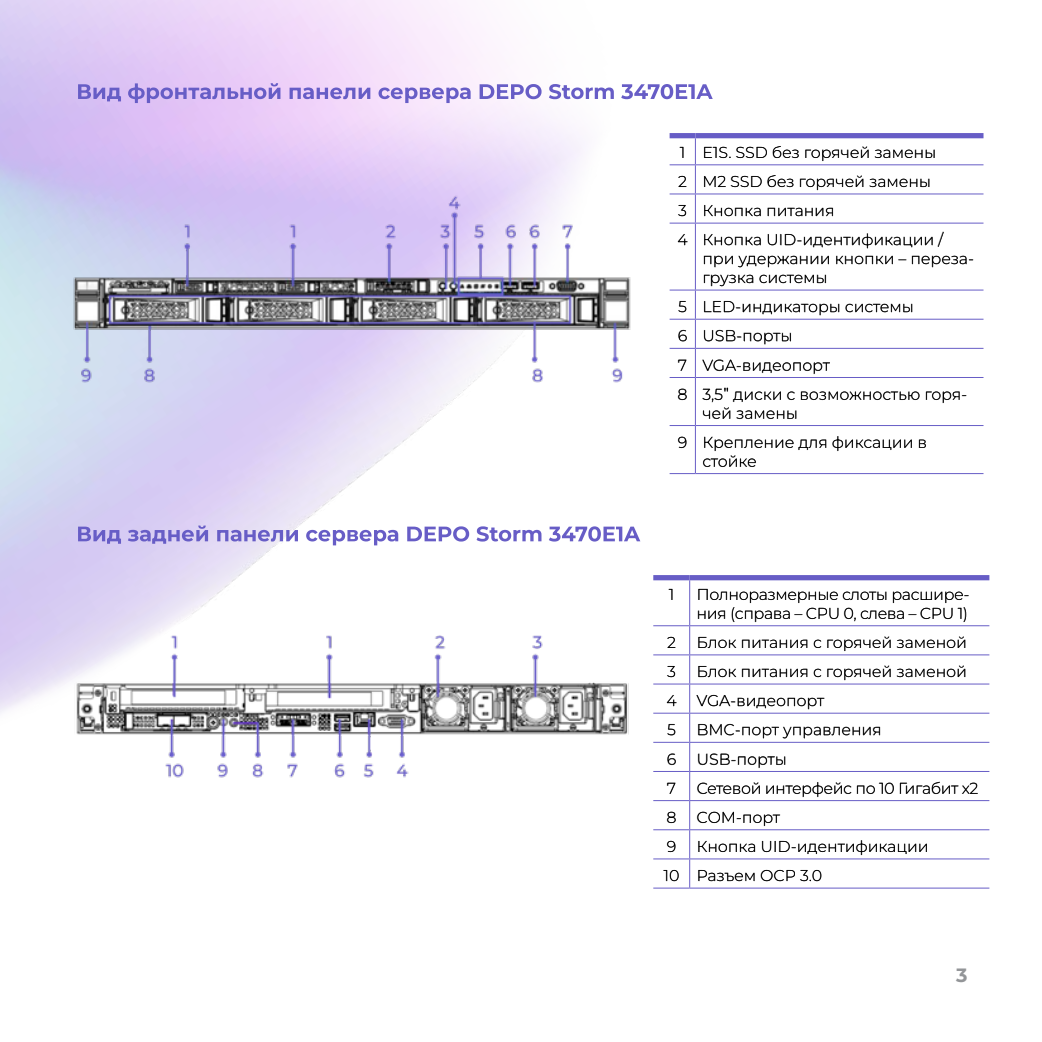
<style>
.page{position:relative;width:1042px;height:1042px;background:#fff}
.page>*{position:absolute;margin:0;border:0;box-sizing:border-box;transform-origin:0 0}
.t1{font:700 19.25px "Montserrat";color:#939598}
.t2{font:300 15.75px/29.2px "Montserrat";color:#000}
.t3{font:300 15.75px/18.9px "Montserrat";letter-spacing:-.02em;color:#000}
.s1{font-family:"Ubuntu"}
</style>
<div class="page">
<img style="left:0;top:0;width:990px;height:889px">
<div style="left:653px;top:575px;width:37px;height:5px;background:#675dc6"></div>
<div style="left:690px;top:575px;width:299px;height:5px;background:#675dc6"></div>
<hr style="left:689px;top:580px;width:1px;height:45px;background:#675dc6">
<hr style="left:653px;top:625px;width:37px;height:1px;background:#675dc6">
<hr style="left:690px;top:625px;width:299px;height:1px;background:#675dc6">
<hr style="left:653px;top:654px;width:37px;height:1px;background:#675dc6">
<hr style="left:690px;top:654px;width:299px;height:1px;background:#675dc6">
<hr style="left:653px;top:683px;width:37px;height:1px;background:#675dc6">
<hr style="left:690px;top:683px;width:299px;height:1px;background:#675dc6">
<hr style="left:653px;top:713px;width:37px;height:1px;background:#675dc6">
<hr style="left:690px;top:713px;width:299px;height:1px;background:#675dc6">
<hr style="left:653px;top:742px;width:37px;height:1px;background:#675dc6">
<hr style="left:690px;top:742px;width:299px;height:1px;background:#675dc6">
<hr style="left:653px;top:771px;width:37px;height:1px;background:#675dc6">
<hr style="left:690px;top:771px;width:299px;height:1px;background:#675dc6">
<hr style="left:653px;top:800px;width:37px;height:1px;background:#675dc6">
<hr style="left:690px;top:800px;width:299px;height:1px;background:#675dc6">
<hr style="left:653px;top:829px;width:37px;height:1px;background:#675dc6">
<hr style="left:690px;top:829px;width:299px;height:1px;background:#675dc6">
<hr style="left:653px;top:858px;width:37px;height:1px;background:#675dc6">
<hr style="left:690px;top:858px;width:299px;height:1px;background:#675dc6">
<svg style="left:689px;top:626px;width:1px;height:261px"></svg>
<hr style="left:653px;top:887px;width:37px;height:1px;background:#675dc6">
<hr style="left:690px;top:887px;width:299px;height:1px;background:#675dc6">
<svg style="left:698px;top:870px;width:123px;height:11px"></svg>
<svg style="left:664px;top:870px;width:14px;height:11px"></svg>
<svg style="left:698px;top:840px;width:229px;height:15px"></svg>
<svg style="left:667px;top:841px;width:8px;height:11px"></svg>
<svg style="left:697px;top:811px;width:83px;height:15px"></svg>
<svg style="left:667px;top:811px;width:9px;height:12px"></svg>
<svg style="left:697px;top:781px;width:280px;height:16px"></svg>
<svg style="left:667px;top:782px;width:8px;height:11px"></svg>
<svg style="left:698px;top:753px;width:87px;height:14px"></svg>
<svg style="left:667px;top:753px;width:9px;height:11px"></svg>
<svg style="left:698px;top:724px;width:182px;height:14px"></svg>
<svg style="left:667px;top:724px;width:8px;height:11px"></svg>
<svg style="left:697px;top:695px;width:127px;height:14px"></svg>
<svg style="left:667px;top:695px;width:9px;height:11px"></svg>
<svg style="left:698px;top:666px;width:267px;height:14px"></svg>
<svg style="left:667px;top:666px;width:8px;height:11px"></svg>
<svg style="left:698px;top:636px;width:267px;height:15px"></svg>
<svg style="left:667px;top:637px;width:8px;height:11px"></svg>
<svg style="left:698px;top:589px;width:270px;height:33px"></svg>
<svg style="left:669px;top:589px;width:3px;height:11px"></svg>
<svg style="left:78px;top:83px;width:635px;height:20px"></svg>
<svg style="left:78px;top:525px;width:562px;height:20px"></svg>
<div style="left:669px;top:133px;width:26px;height:5px;background:#675dc6"></div>
<div style="left:695px;top:133px;width:288px;height:5px;background:#675dc6"></div>
<hr style="left:695px;top:164px;width:288px;height:1px;background:#675dc6">
<hr style="left:695px;top:193px;width:288px;height:1px;background:#675dc6">
<hr style="left:695px;top:223px;width:288px;height:1px;background:#675dc6">
<hr style="left:695px;top:223px;width:1px;height:67px;background:#675dc6">
<hr style="left:695px;top:290px;width:288px;height:1px;background:#675dc6">
<hr style="left:695px;top:319px;width:288px;height:1px;background:#675dc6">
<hr style="left:695px;top:348px;width:288px;height:1px;background:#675dc6">
<hr style="left:695px;top:377px;width:288px;height:1px;background:#675dc6">
<hr style="left:695px;top:378px;width:1px;height:47px;background:#675dc6">
<svg style="left:669px;top:425px;width:26px;height:1px"></svg>
<hr style="left:695px;top:425px;width:288px;height:1px;background:#675dc6">
<hr style="left:695px;top:426px;width:1px;height:47px;background:#675dc6">
<svg style="left:669px;top:473px;width:26px;height:1px"></svg>
<hr style="left:695px;top:473px;width:288px;height:1px;background:#675dc6">
<svg style="left:703px;top:436px;width:223px;height:31px"></svg>
<svg style="left:678px;top:437px;width:8px;height:11px"></svg>
<svg style="left:702px;top:388px;width:264px;height:31px"></svg>
<svg style="left:678px;top:388px;width:9px;height:12px"></svg>
<svg style="left:702px;top:359px;width:128px;height:15px"></svg>
<svg style="left:704px;top:330px;width:87px;height:14px"></svg>
<svg style="left:704px;top:301px;width:208px;height:14px"></svg>
<svg style="left:669px;top:290px;width:27px;height:88px"></svg>
<svg style="left:704px;top:275px;width:122px;height:11px"></svg>
<svg style="left:704px;top:256px;width:269px;height:11px"></svg>
<svg style="left:704px;top:232px;width:240px;height:16px"></svg>
<svg style="left:678px;top:234px;width:9px;height:11px"></svg>
<svg style="left:704px;top:205px;width:129px;height:11px"></svg>
<svg style="left:704px;top:175px;width:225px;height:15px"></svg>
<svg style="left:704px;top:146px;width:230px;height:15px"></svg>
<svg style="left:669px;top:138px;width:27px;height:86px"></svg>
<img style="left:62px;top:164px;width:583px;height:227px">
<img style="left:62px;top:628px;width:583px;height:174px">
<p class="t2" style="left:677px;top:137px;width:267px">1 E1S. SSD без горячей замены<br>2 M2 SSD без горячей замены<br>3 Кнопка питания<br>4 Кнопка UID-идентификации /</p>
<p class="t2" style="left:702px;top:249px;width:273px;line-height:18.9px">при удержании кнопки – переза&shy;грузка системы</p>
<p class="t2" style="left:677px;top:292px;width:291px">5 LED-индикаторы системы<br>6 USB-порты<br>7 VGA-видеопорт<br>8 3,5<span class="s1">"</span> диски с возможностью горя-</p>
<p class="t2" style="left:678px;top:398px;width:251px;text-indent:25px">чей замены<br>9 Крепление для фиксации в</p>
<p class="t2" style="left:702px;top:446px;width:56px">стойке</p>
<p class="t2" style="left:669px;top:579px;width:7px">1</p>
<p class="t3" style="left:696px;top:584px;width:274px">Полноразмерные слоты расшире&shy;ния (cправа – CPU 0, слева – CPU 1)</p>
<p class="t2" style="left:667px;top:627px;width:10px">2</p>
<p class="t2" style="left:696px;top:627px;width:272px">Блок питания с горячей заменой</p>
<p class="t2" style="left:667px;top:656px;width:10px">3</p>
<p class="t2" style="left:696px;top:656px;width:272px">Блок питания с горячей заменой</p>
<p class="t2" style="left:666px;top:685px;width:12px">4</p>
<p class="t2" style="left:696px;top:685px;width:129px">VGA-видеопорт</p>
<p class="t2" style="left:667px;top:715px;width:10px">5</p>
<p class="t2" style="left:696px;top:715px;width:187px">BMC-порт управления</p>
<p class="t2" style="left:667px;top:744px;width:11px">6</p>
<p class="t2" style="left:696px;top:744px;width:92px">USB-порты</p>
<p class="t2" style="left:667px;top:773px;width:11px">7</p>
<p class="t3" style="left:696px;top:778px;width:283px">Сетевой интерфейс по 10 Гигабит х2</p>
<p class="t2" style="left:666px;top:802px;width:11px">8</p>
<p class="t2" style="left:696px;top:802px;width:85px">COM-порт</p>
<p class="t2" style="left:667px;top:831px;width:11px">9</p>
<p class="t2" style="left:663px;top:831px;width:266px;text-indent:33px">Кнопка UID-идентификации<br>10 Разъем OCP 3.0</p>
<p class="t1" style="left:956px;top:962px;width:13px">3</p>
</div>
